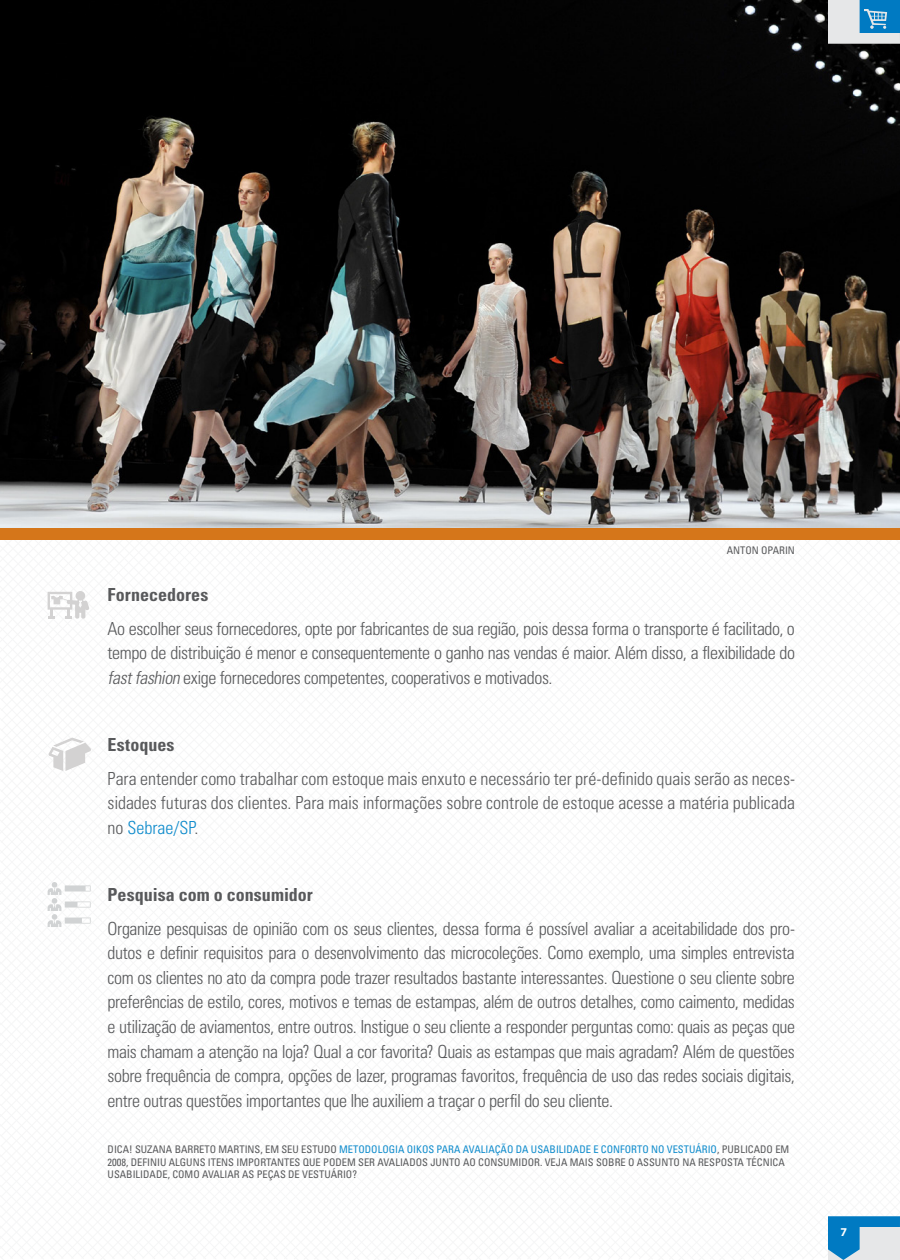
<style>
.page{position:relative;width:900px;height:1260px;background:#fff}
.page>*{position:absolute;margin:0;border:0;box-sizing:border-box;transform-origin:0 0}
.t1{font:300 condensed 18px/24.6px "Univers LT Std";letter-spacing:-.015em;color:#58595b;text-align:justify}
.t2{font:700 condensed 18px "Univers LT Std";color:#58595b}
.t3{font:700 12px "Myriad Pro";color:#fff}
.t4{font:condensed 10.5px/12.6px "Univers LT Std";color:#58595b}
.s1{font-style:italic}
.s2{color:#0e8bcc}
</style>
<div class="page">
<svg style="left:828px;top:1216px;width:72px;height:44px;background:#6eaed4"></svg>
<img style="left:0;top:0;width:900px;height:528px">
<div style="left:0;top:528px;width:900px;height:12px;background:#d5761a"></div>
<hr style="left:81px;top:607px;width:4px;height:12px;background:#e2e1e2;border-radius:2px">
<hr style="left:75px;top:607px;width:4px;height:12px;background:#e5e5e5;border-radius:2px">
<div style="left:76px;top:591px;width:9px;height:10px;background:#d3d2d2;border-radius:50%"></div>
<svg style="left:48px;top:592px;width:41px;height:26px"></svg>
<svg style="left:48px;top:882px;width:43px;height:45px"></svg>
<svg style="left:49px;top:738px;width:42px;height:33px"></svg>
<svg style="left:690px;top:0;width:210px;height:201px;background:#121618"></svg>
<p class="t4" style="left:727px;top:544px;width:70px">ANTON O PARIN</p>
<p class="t2" style="left:108px;top:584px;width:102px">Fornecedores</p>
<p class="t1" style="left:108px;top:616px;width:689px">Ao escolher seus fornecedores, opte por fabricantes de sua região, pois dessa forma o transporte é facilitado, o tempo de distribuição é menor e consequentemente o ganho nas vendas é maior. Além disso, a flexibilidade do <span class="s1">fastfashion</span>exige fornecedores competentes, cooperativos e motivados.</p>
<p class="t2" style="left:108px;top:734px;width:68px">Estoques</p>
<p class="t1" style="left:108px;top:766px;width:689px">Para entender como trabalhar com estoque mais enxuto e necessário ter pré-definido quais serão as neces&shy;sidades futuras dos clientes. Para mais informações sobre controle de estoque acesse a matéria publicada no <span class="s2">Sebrae/SP</span>.</p>
<p class="t2" style="left:108px;top:884px;width:207px">Pesquisa com o consumidor</p>
<p class="t1" style="left:108px;top:916px;width:689px">Organize pesquisas de opinião com os seus clientes, dessa forma é possível avaliar a aceitabilidade dos pro&shy;dutos e definir requisitos para o desenvolvimento das microcoleções. Como exemplo, uma simples entrevista com os clientes no ato da compra pode trazer resultados bastante interessantes. Questione o seu cliente sobre preferências de estilo, cores, motivos e temas de estampas, além de outros detalhes, como caimento, medidas e utilização de aviamentos, entre outros. Instigue o seu cliente a responder perguntas como: quais as peças que mais chamam a atenção na loja? Qual a cor favorita? Quais as estampas que mais agradam? Além de questões sobre frequência de compra, opções de lazer, programas favoritos, frequência de uso das redes sociais digitais, entre outras questões importantes que lhe auxiliem a traçar o perfil do seu cliente.</p>
<p class="t4" style="left:108px;top:1143px;width:7px">DICA</p>
<p class="t4" style="left:129px;top:1143px;width:284px">! SUZANA BARRETO MARTINS, EM SEU ESTUDO <span class="s2">M ETODOLOGIA OIKOS</span></p>
<p class="t4" style="left:108px;top:1143px;width:683px;text-indent:329px"><span class="s2">PARA AVALIAÇÃO DA USABILIDADE E CONFORTO NO VESTUÁRIO</span>, PUBLICADO EM<br>2008, DEFINIU ALGUNS ITENS IMPORTANTES QUE PODEM SER AVALIADOS JUNTO AO CONSUMIDOR. VEJA MAIS SOBRE O ASSUNTO NA RESPOSTA TÉCNICA<br>U SABILIDADE, COMO AVALIAR AS PEÇAS DE VESTUÁRIO?</p>
<p class="t3" style="left:840px;top:1224px;width:8px">7</p>
</div>
